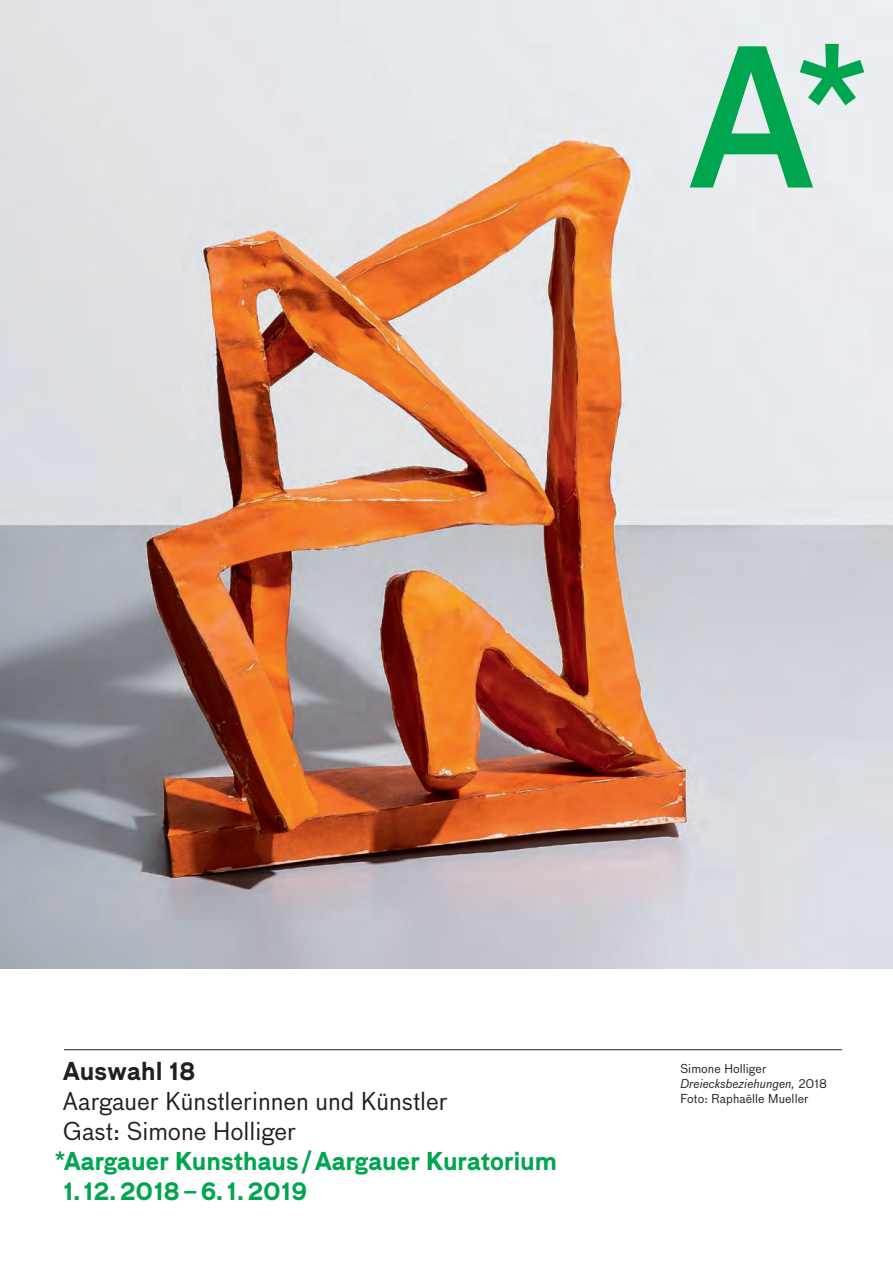
<style>
.page{position:relative;width:893px;height:1263px;background:#fff}
.page>*{position:absolute;margin:0;border:0;box-sizing:border-box;transform-origin:0 0}
.t1{font:500 187.5px "Bau Aarau";color:#00a54f}
.t2{font:600 24px/30px "Bau Aarau";letter-spacing:-.005em;color:#00a54f}
.t3{font:24px/30px "Bau Aarau";color:#231f20}
.t4{font:600 24px "Bau Aarau";color:#231f20}
.t5{font:12px/15px "Bau Aarau";letter-spacing:.01em;color:#231f20}
.s1{font-style:italic}
</style>
<div class="page">
<img style="left:0;top:0;width:893px;height:968px">
<hr style="left:64px;top:1049px;width:778px;height:1px;background:#231f20">
<h1 class="t1" style="left:684px;top:7px;width:192px">A*</h1>
<h2 class="t4" style="left:63px;top:1057px;width:134px">Auswahl 18</h2>
<h2 class="t3" style="left:63px;top:1086px;width:386px">Aargauer Künstlerinnen und Künstler<br>Gast: Simone Holliger</h2>
<h2 class="t2" style="left:63px;top:1146px;width:496px;text-indent:-8px">*Aargauer Kunsthaus/Aargauer Kuratorium<br>1.12.2018–6. 1.2019</h2>
<p class="t5" style="left:680px;top:1061px;width:148px">Simone Holliger<br><span class="s1">Dreiecksbeziehungen,</span> 2018<br>Foto: Raphaëlle Mueller</p>
</div>
